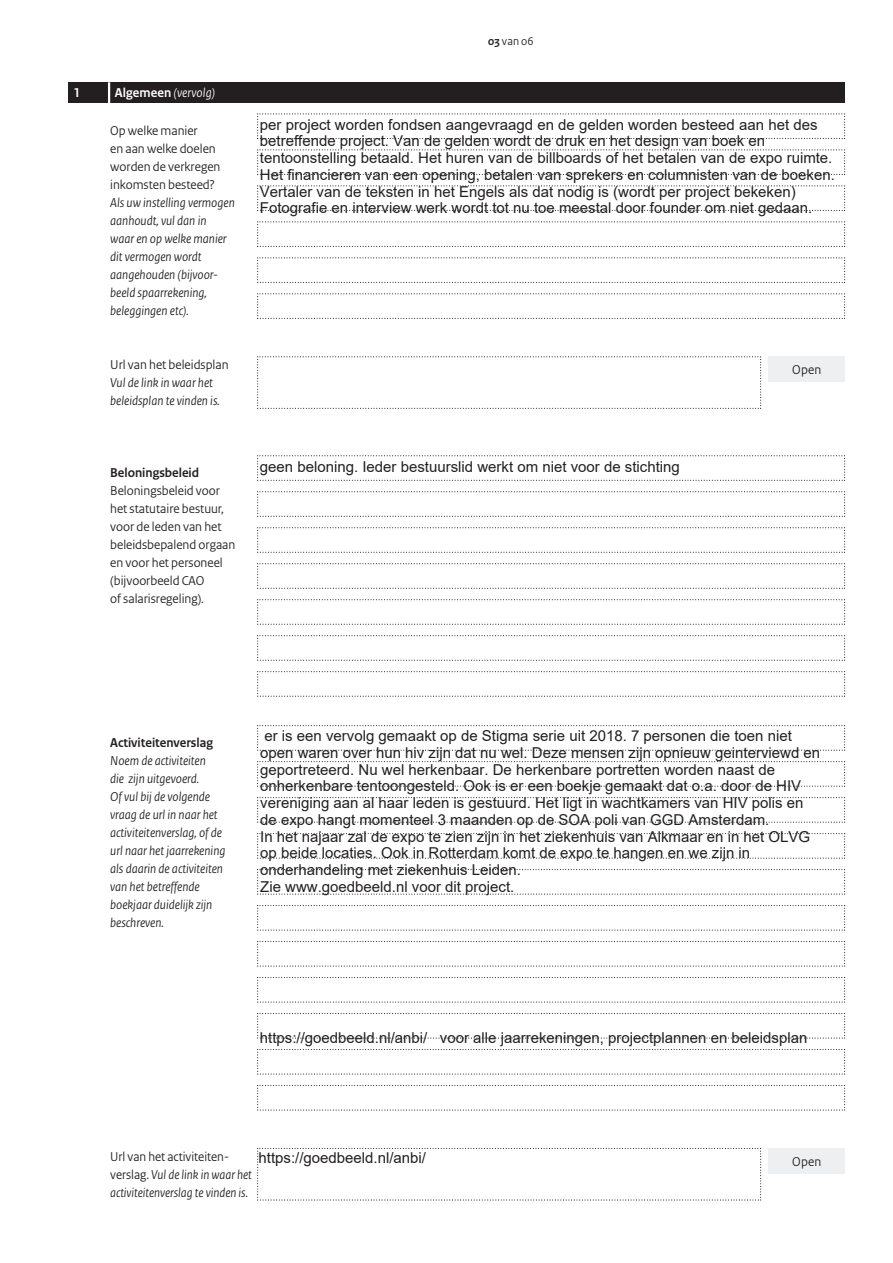
<style>
.page{position:relative;width:893px;height:1263px;background:#fff}
.page>*{position:absolute;margin:0;border:0;box-sizing:border-box;transform-origin:0 0}
.t1{font:15px/16.8px "Arial";color:#231f20}
.t2{font:italic 13.5px/18px "Rijksoverheid Sans Heading";color:#231f20}
.t3{font:13.5px/18px "Rijksoverheid Sans Heading";color:#231f20}
.t4{font:700 13.5px "Rijksoverheid Sans Heading";color:#231f20}
.t5{font:italic 13.5px "Rijksoverheid Sans Heading";letter-spacing:.01em;color:#fff}
.t6{font:700 13.5px "Rijksoverheid Sans Heading";color:#fff}
.t7{font:12px "Rijksoverheid Sans Heading";color:#231f20}
.s1{font-weight:700;font-style:normal}
.s2{font-weight:700}
.s3{font-style:normal}
</style>
<div class="page">
<svg style="left:257px;top:149px;width:588px;height:26px"></svg>
<svg style="left:257px;top:293px;width:588px;height:26px"></svg>
<svg style="left:257px;top:185px;width:588px;height:26px"></svg>
<svg style="left:257px;top:221px;width:588px;height:26px"></svg>
<svg style="left:257px;top:455px;width:588px;height:26px"></svg>
<svg style="left:257px;top:527px;width:588px;height:26px"></svg>
<svg style="left:257px;top:599px;width:588px;height:26px"></svg>
<svg style="left:257px;top:671px;width:588px;height:26px"></svg>
<svg style="left:257px;top:356px;width:504px;height:53px"></svg>
<svg style="left:257px;top:1148px;width:504px;height:53px"></svg>
<svg style="left:257px;top:491px;width:588px;height:26px"></svg>
<svg style="left:257px;top:563px;width:588px;height:26px"></svg>
<svg style="left:257px;top:635px;width:588px;height:26px"></svg>
<svg style="left:257px;top:725px;width:588px;height:26px"></svg>
<svg style="left:257px;top:761px;width:588px;height:26px"></svg>
<svg style="left:257px;top:797px;width:588px;height:26px"></svg>
<svg style="left:257px;top:833px;width:588px;height:26px"></svg>
<svg style="left:257px;top:869px;width:588px;height:26px"></svg>
<svg style="left:257px;top:905px;width:588px;height:26px"></svg>
<svg style="left:257px;top:941px;width:588px;height:26px"></svg>
<svg style="left:257px;top:977px;width:588px;height:26px"></svg>
<svg style="left:257px;top:1013px;width:588px;height:26px"></svg>
<svg style="left:257px;top:1049px;width:588px;height:26px"></svg>
<svg style="left:257px;top:1085px;width:588px;height:26px"></svg>
<svg style="left:257px;top:113px;width:588px;height:26px"></svg>
<svg style="left:257px;top:257px;width:588px;height:26px"></svg>
<div style="left:68px;top:82px;width:777px;height:21px;background:#231f20"></div>
<hr style="left:108px;top:82px;width:2px;height:21px;background:#fff">
<div style="left:768px;top:356px;width:77px;height:26px;background:#edeff0"></div>
<div style="left:768px;top:1148px;width:77px;height:25px;background:#edeff0"></div>
<p class="t6" style="left:73px;top:87px;width:8px">1</p>
<p class="t5" style="left:115px;top:87px;width:102px"><span class="s1">Algemeen</span> (vervolg)</p>
<p class="t3" style="left:110px;top:122px;width:112px">Op welke manier<br>en aan welke doelen worden de verkregen inkomsten besteed?</p>
<p class="t2" style="left:110px;top:194px;width:126px">Als uw instelling vermogen aanhoudt, vul dan in<br>waar en op welke manier dit vermogen wordt aangehouden (bijvoor&shy;beeld spaar rekening, beleggingen etc).</p>
<p class="t3" style="left:110px;top:356px;width:120px">Url van het beleidsplan</p>
<p class="t2" style="left:110px;top:374px;width:111px">Vul de link in waar het beleidsplan te vinden is.</p>
<p class="t4" style="left:110px;top:467px;width:90px">Beloningsbeleid</p>
<p class="t3" style="left:110px;top:482px;width:127px">Beloningsbeleid voor het statutaire bestuur, voor de leden van het beleids bepalend orgaan en voor het personeel (bijvoorbeeld CAO<br>of salarisregeling).</p>
<p class="t7" style="left:488px;top:37px;width:47px"><span class="s2">03</span> van 06</p>
<p class="t1" style="left:260px;top:116px;width:576px">per project worden fondsen aangevraagd en de gelden worden besteed aan het des betreffende project. Van de gelden wordt de druk en het design van boek en tentoonstelling betaald. Het huren van de billboards of het betalen van de expo ruimte.<br>Het financieren van een opening, betalen van sprekers en columnisten van de boeken.<br>Vertaler van de teksten in het Engels als dat nodig is (wordt per project bekeken)<br>Fotografie en interview werk wordt tot nu toe meestal door founder om niet gedaan.</p>
<p class="t1" style="left:260px;top:458px;width:421px">geen beloning. Ieder bestuurslid werkt om niet voor de stichting</p>
<p class="t3" style="left:792px;top:361px;width:31px">Open</p>
<p class="t4" style="left:110px;top:737px;width:104px">Activiteitenverslag</p>
<p class="t2" style="left:110px;top:752px;width:117px">Noem de activiteiten<br>die zijn uitgevoerd.<br>Of vul bij de volgende vraag de url in naar het activiteitenverslag, of de url naar het jaarrekening als daarin de activiteiten van het betreffende boekjaar duidelijk zijn beschreven.</p>
<p class="t1" style="left:260px;top:727px;width:561px">er is een vervolg gemaakt op de Stigma serie uit 2018. 7 personen die toen niet open waren over hun hiv zijn dat nu wel. Deze mensen zijn opnieuw geinterviewd en geportreteerd. Nu wel herkenbaar. De herkenbare portretten worden naast de onherkenbare tentoongesteld. Ook is er een boekje gemaakt dat o.a. door de HIV vereniging aan al haar leden is gestuurd. Het ligt in wachtkamers van HIV polis en de expo hangt momenteel 3 maanden op de SOA poli van GGD Amsterdam.<br>In het najaar zal de expo te zien zijn in het ziekenhuis van Alkmaar en in het OLVG op beide locaties. Ook in Rotterdam komt de expo te hangen en we zijn in onderhandeling met ziekenhuis Leiden.<br>Zie www.goedbeeld.nl voor dit project.</p>
<p class="t1" style="left:260px;top:1029px;width:549px">https://goedbeeld.nl/anbi/ voor alle jaarrekeningen, projectplannen en beleidsplan</p>
<p class="t2" style="left:110px;top:1148px;width:143px"><span class="s3">Url van het activiteiten&shy;verslag.</span> Vul de link in waar het activiteiten verslag te vinden is.</p>
<p class="t1" style="left:258px;top:1149px;width:169px">https://goedbeeld.nl/anbi/</p>
<p class="t3" style="left:792px;top:1153px;width:31px">Open</p>
</div>
